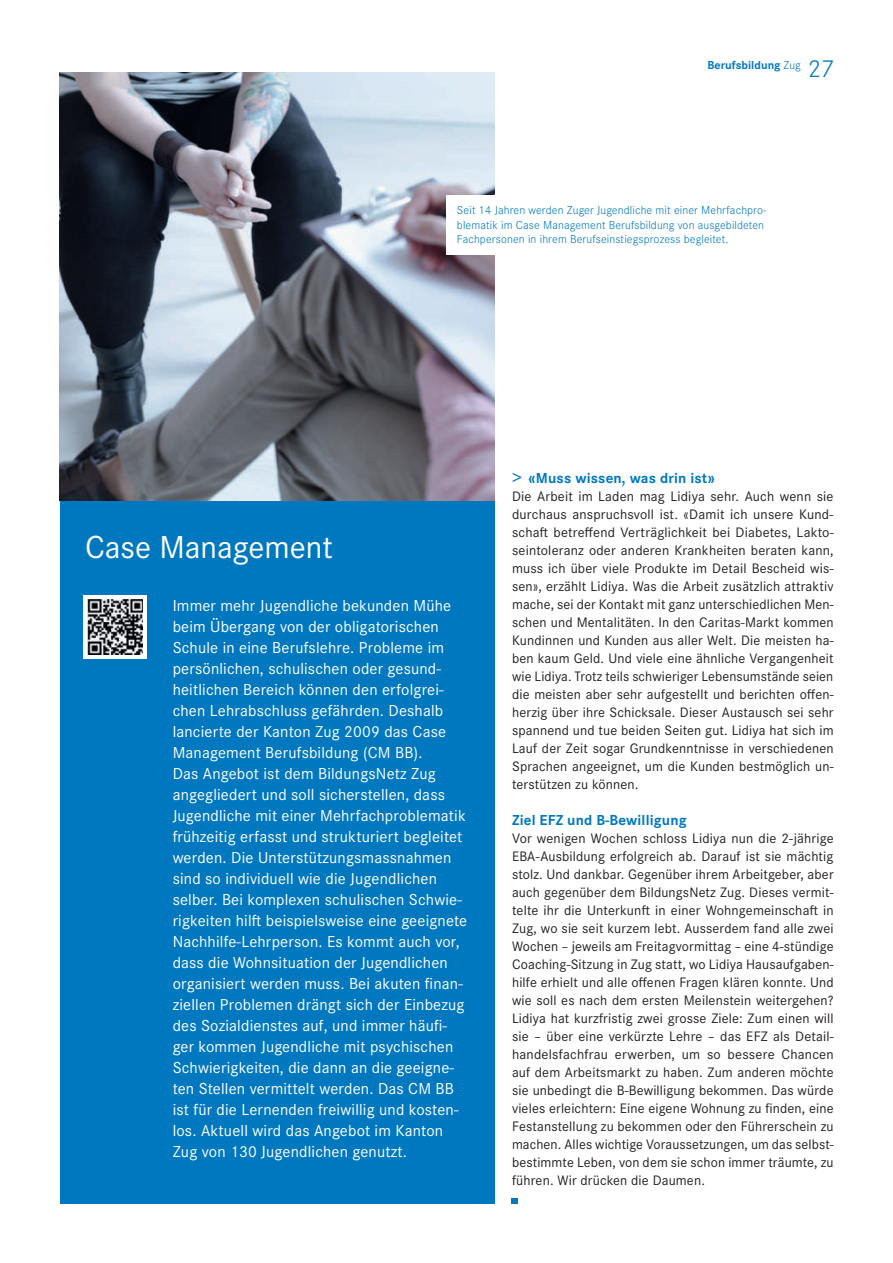
<style>
.page{position:relative;width:893px;height:1263px;background:#fff}
.page>*{position:absolute;margin:0;border:0;box-sizing:border-box;transform-origin:0 0}
.t1{font:33px "Corporate S Pro";color:#fff}
.t2{font:19.5px "Corporate S Pro";color:#0078c0}
.t3{font:16.5px/21px "Corporate S Pro";letter-spacing:.01em;color:#fff}
.t4{font:700 15px "Corporate S Pro";letter-spacing:.01em;color:#0078c0}
.t5{font:14.25px/18px "Corporate S Pro";letter-spacing:.01em;color:#231f20;text-align:justify}
.t6{font:300 12px/14.2px "Corporate S Pro";letter-spacing:.01em;color:#0078c0}
.t7{font:700 12px "Corporate S Pro";color:#0078c0}
.s1{font-weight:300}
.s2{font-weight:300;font-size:25.5px}
</style>
<div class="page">
<div style="left:60px;top:501px;width:434px;height:702px;background:#0078c0"></div>
<svg style="left:511px;top:1198px;width:6px;height:5px"></svg>
<img style="left:60px;top:72px;width:434px;height:429px">
<div style="left:446px;top:196px;width:340px;height:59px;background:#fff"></div>
<div style="left:83px;top:595px;width:64px;height:63px;background:#fff"></div>
<img style="left:88px;top:599px;width:55px;height:55px">
<p class="t7" style="left:707px;top:60px;width:128px">Berufsbildung <span class="s1">Zug</span> <span class="s2">27</span></p>
<p class="t6" style="left:457px;top:204px;width:311px">Seit 14 Jahren werden Zuger Jugendliche mit einer Mehrfachpro&shy;blematik im Case Management Berufsbildung von ausgebildeten<br>Fachpersonen in ihrem Berufseinstiegsprozess begleitet.</p>
<h1 class="t1" style="left:85px;top:530px;width:249px">Case Management</h1>
<p class="t3" style="left:173px;top:595px;width:296px">Immer mehr Jugendliche bekunden Mühe beim Übergang von der obligatorischen Schule in eine Berufslehre. Probleme im persönlichen, schulischen oder gesund&shy;heitlichen Bereich können den erfolgrei&shy;chen Lehrabschluss gefährden. Deshalb lancierte der Kanton Zug 2009 das Case Management Berufsbildung (CM BB).<br>Das Angebot ist dem BildungsNetz Zug angegliedert und soll sicherstellen, dass Jugendliche mit einer Mehrfachproblematik frühzeitig erfasst und strukturiert begleitet werden. Die Unterstützungsmassnahmen sind so individuell wie die Jugendlichen selber. Bei komplexen schulischen Schwie&shy;rigkeiten hilft beispielsweise eine geeignete Nachhilfe-Lehrperson. Es kommt auch vor, dass die Wohnsituation der Jugendlichen organisiert werden muss. Bei akuten finan&shy;ziellen Problemen drängt sich der Einbezug des Sozialdienstes auf, und immer häufi&shy;ger kommen Jugendliche mit psychischen Schwierigkeiten, die dann an die geeigne&shy;ten Stellen vermittelt werden. Das CM BB ist für die Lernenden freiwillig und kosten&shy;los. Aktuell wird das Angebot im Kanton Zug von 130 Jugendlichen genutzt.</p>
<p class="t4" style="left:528px;top:472px;width:188px">«Muss wissen, was drin ist»</p>
<p class="t5" style="left:512px;top:487px;width:323px">Die Arbeit im Laden mag Lidiya sehr. Auch wenn sie durchaus anspruchsvoll ist. «Damit ich unsere Kund&shy;schaft betreffend Verträglichkeit bei Diabetes, Lakto&shy;seintoleranz oder anderen Krankheiten beraten kann, muss ich über viele Produkte im Detail Bescheid wis&shy;sen», erzählt Lidiya. Was die Arbeit zusätzlich attraktiv mache, sei der Kontakt mit ganz unterschiedlichen Men&shy;schen und Mentalitäten. In den Caritas-Markt kommen Kundinnen und Kunden aus aller Welt. Die meisten ha&shy;ben kaum Geld. Und viele eine ähnliche Vergangenheit wie Lidiya. Trotz teils schwieriger Lebensumstände seien die meisten aber sehr aufgestellt und berichten offen&shy;herzig über ihre Schicksale. Dieser Austausch sei sehr spannend und tue beiden Seiten gut. Lidiya hat sich im Lauf der Zeit sogar Grundkenntnisse in verschiedenen Sprachen angeeignet, um die Kunden bestmöglich un&shy;terstützen zu können.</p>
<p class="t4" style="left:512px;top:814px;width:176px">Ziel EFZ und B-Bewilligung</p>
<p class="t5" style="left:512px;top:829px;width:323px">Vor wenigen Wochen schloss Lidiya nun die 2-jährige EBA-Ausbildung erfolgreich ab. Darauf ist sie mächtig stolz. Und dankbar. Gegenüber ihrem Arbeitgeber, aber auch gegenüber dem BildungsNetz Zug. Dieses vermit&shy;telte ihr die Unterkunft in einer Wohngemeinschaft in Zug, wo sie seit kurzem lebt. Ausserdem fand alle zwei Wochen – jeweils am Freitagvormittag – eine 4-stündige Coaching-Sitzung in Zug statt, wo Lidiya Hausaufgaben&shy;hilfe erhielt und alle offenen Fragen klären konnte. Und wie soll es nach dem ersten Meilenstein weitergehen?<br>Lidiya hat kurzfristig zwei grosse Ziele: Zum einen will sie – über eine verkürzte Lehre – das EFZ als Detail&shy;handelsfachfrau erwerben, um so bessere Chancen auf dem Arbeitsmarkt zu haben. Zum anderen möchte sie unbedingt die B-Bewilligung bekommen. Das würde vieles erleichtern: Eine eigene Wohnung zu finden, eine Festanstellung zu bekommen oder den Führerschein zu machen. Alles wichtige Voraussetzungen, um das selbst&shy;bestimmte Leben, von dem sie schon immer träumte, zu führen. Wir drücken die Daumen.</p>
<h2 class="t2" style="left:512px;top:467px;width:11px">&gt;</h2>
</div>
